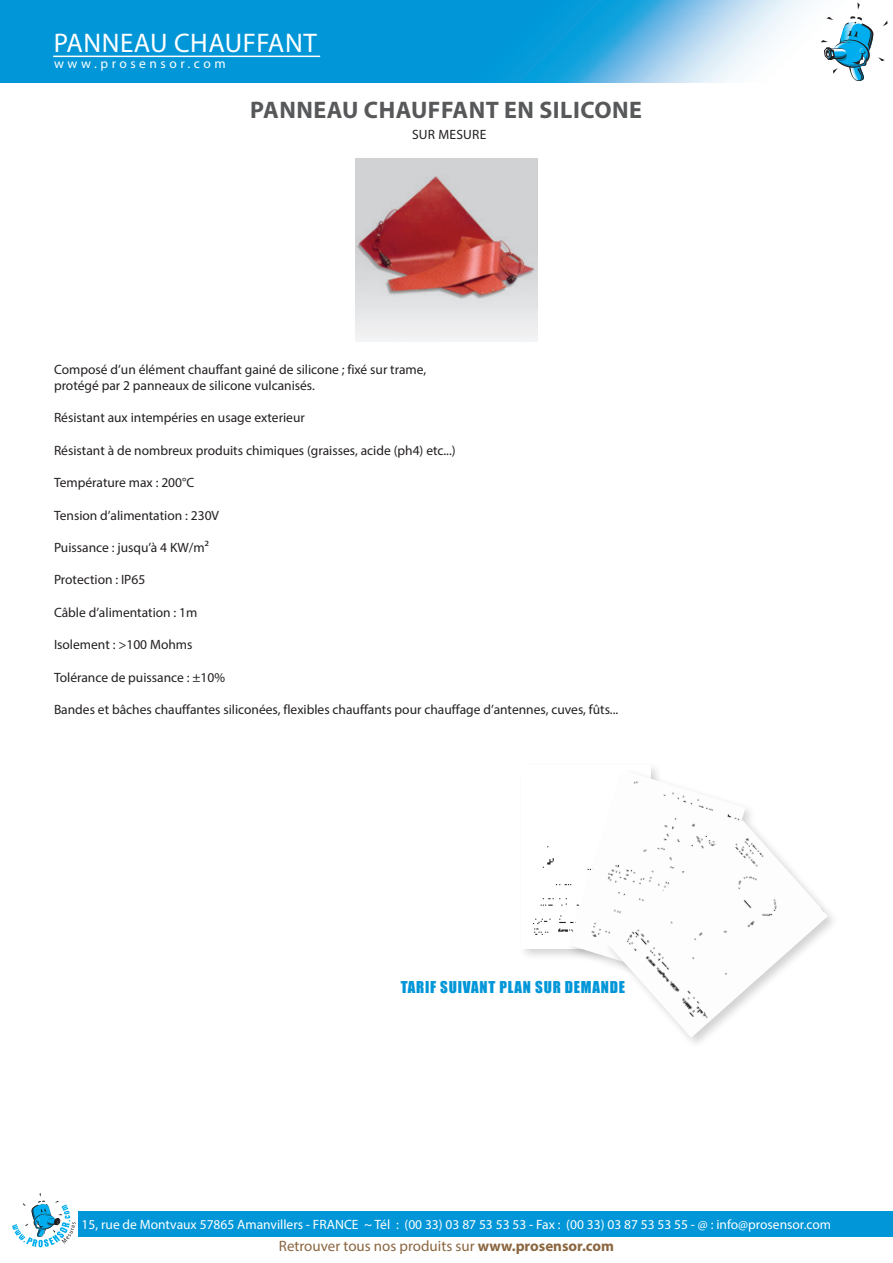
<style>
.page{position:relative;width:893px;height:1263px;background:#fff}
.page>*{position:absolute;margin:0;border:0;box-sizing:border-box;transform-origin:0 0}
.t1{font:27px "Myriad Pro";letter-spacing:.02em;color:#fff}
.t2{font:700 24px "Myriad Pro";letter-spacing:.02em;color:#57585a}
.t3{font:15px "Myriad Pro";color:#8b6640}
.t4{font:15px "Impact";letter-spacing:.05em;color:#0096d8}
.t5{font:13.5px/16.2px "Myriad Pro";color:#231f20}
.t6{font:13.5px "Myriad Pro";color:#fff}
.t7{font:13.5px "Myriad Pro";letter-spacing:.26em;color:#fff}
.t8{font:13.5px "Myriad Pro";letter-spacing:.02em;color:#231f20}
.s1{font-weight:700}
</style>
<div class="page">
<div style="left:79px;top:1211px;width:814px;height:25px;background:#0096d8"></div>
<img style="left:0;top:0;width:888px;height:82px">
<svg style="left:857px;top:3px;width:3px;height:7px"></svg>
<svg style="left:821px;top:16px;width:66px;height:65px"></svg>
<hr style="left:53px;top:56px;width:267px;height:1px;background:#fff">
<svg style="left:12px;top:1193px;width:64px;height:54px"></svg>
<div style="left:518px;top:761px;width:145px;height:200px;background:#231f20;opacity:.2"></div>
<img style="left:522px;top:765px;width:128px;height:183px">
<div style="left:566px;top:767px;width:191px;height:227px;background:#fff"></div>
<img style="left:569px;top:770px;width:176px;height:192px">
<div style="left:603px;top:817px;width:236px;height:232px;background:#fff"></div>
<img style="left:606px;top:820px;width:222px;height:218px">
<img style="left:355px;top:159px;width:183px;height:183px">
<p class="t1" style="left:54px;top:26px;width:264px">PANNEAU CHAUFFANT</p>
<p class="t7" style="left:54px;top:55px;width:173px">www.prosensor.com</p>
<p class="t2" style="left:250px;top:94px;width:393px">PANNEAU CHAUFFANT EN SILICONE</p>
<p class="t8" style="left:412px;top:126px;width:76px">SUR MESURE</p>
<p class="t5" style="left:54px;top:361px;width:374px">Composé d’un élément chauffant gainé de silicone ; fixé sur trame, protégé par 2 panneaux de silicone vulcanisés.</p>
<p class="t5" style="left:54px;top:409px;width:252px">Résistant aux intempéries en usage exterieur</p>
<p class="t5" style="left:54px;top:442px;width:403px">Résistant à de nombreux produits chimiques (graisses, acide (ph4) etc...)</p>
<p class="t5" style="left:54px;top:474px;width:142px">Température max : 200°C</p>
<p class="t5" style="left:54px;top:507px;width:167px">Tension d’alimentation : 230V</p>
<p class="t5" style="left:54px;top:539px;width:157px">Puissance : jusqu’à 4 KW/m²</p>
<p class="t5" style="left:54px;top:571px;width:93px">Protection : IP65</p>
<p class="t5" style="left:54px;top:604px;width:145px">Câble d’alimentation : 1m</p>
<p class="t5" style="left:54px;top:636px;width:140px">Isolement : &gt;100 Mohms</p>
<p class="t5" style="left:54px;top:669px;width:173px">Tolérance de puissance : ±10%</p>
<p class="t5" style="left:54px;top:701px;width:566px">Bandes et bâches chauffantes siliconées, flexibles chauffants pour chauffage d’antennes, cuves, fûts...</p>
<p class="t4" style="left:401px;top:975px;width:226px">TARIF SUIVANT PLAN SUR DEMANDE</p>
<p class="t6" style="left:82px;top:1216px;width:751px">15, rue de Montvaux 57865 Amanvillers - FRANCE ~ Tél : (00 33) 03 87 53 53 53 - Fax : (00 33) 03 87 53 53 55 - @ : info@prosensor.com</p>
<p class="t3" style="left:279px;top:1236px;width:337px">Retrouver tous nos produits sur <span class="s1">www.prosensor.com</span></p>
</div>
